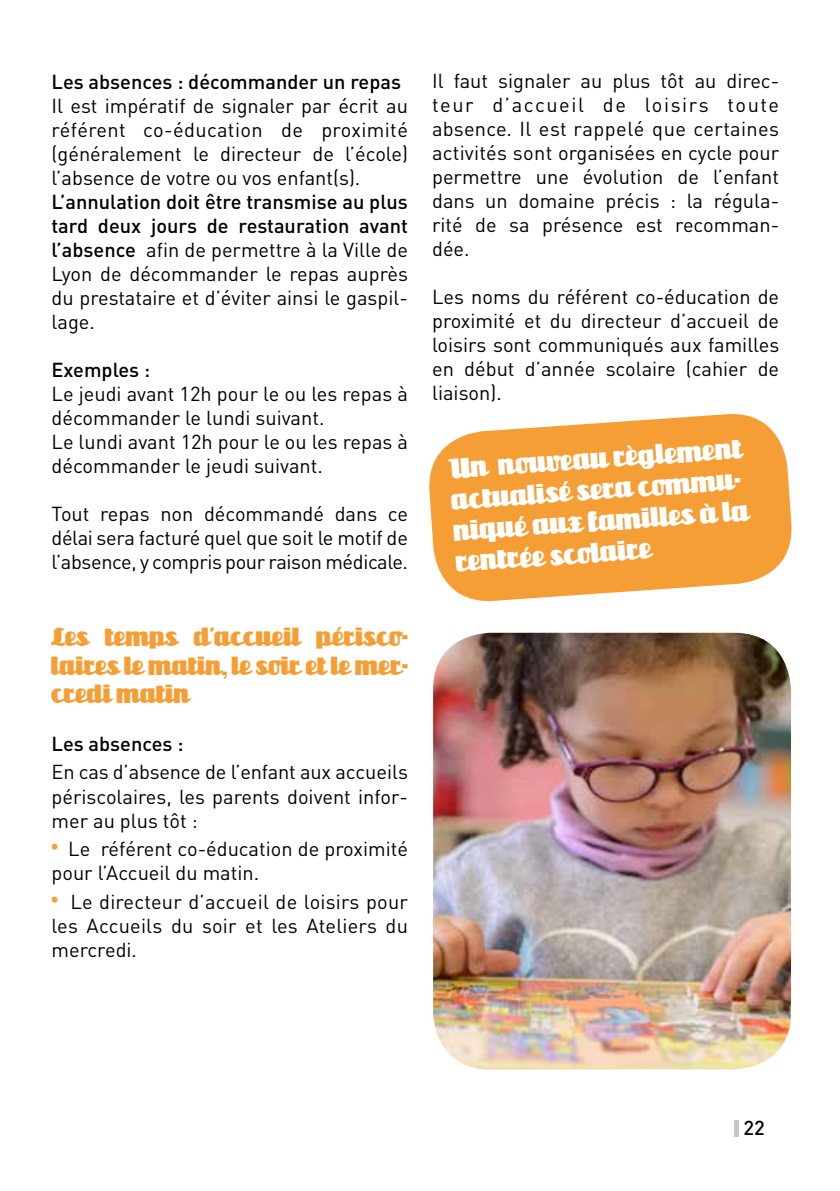
<style>
.page{position:relative;width:840px;height:1191px;background:#fff}
.page>*{position:absolute;margin:0;border:0;box-sizing:border-box;transform-origin:0 0}
.t1{font:26px/31.2px "Unicorn NF";color:#fff;text-align:justify}
.t2{font:24px/28.8px "Unicorn NF";color:#f59e36;text-align:justify}
.t3{font:20px/24px "DIN";color:#000;text-align:justify}
.t4{font:20px/24px "DIN";color:#020203}
.t5{font:500 20px "DIN";color:#000}
.s1{font-weight:500}
.s2{font-family:"Unicorn NF";font-size:24px;color:#f59e36}
</style>
<div class="page">
<hr style="left:734px;top:1120px;width:4px;height:17px;background:#c6c6c6">
<img style="left:433px;top:633px;width:357px;height:436px">
<svg style="left:429px;top:414px;width:363px;height:188px;background:#f6ab52"></svg>
<p class="t5" style="left:51px;top:69px;width:351px">Les absences : décommander un repas</p>
<p class="t3" style="left:51px;top:93px;width:358px">Il est impératif de signaler par écrit au référent co-éducation de proximité (généralement le directeur de l’école) l’absence de votre ou vos enfant(s).</p>
<p class="t3" style="left:51px;top:189px;width:358px"><span class="s1">L’annulation doit être transmise au plus tard deux jours de restauration avant l’absence</span> afin de permettre à la Ville de Lyon de décommander le repas auprès du prestataire et d’éviter ainsi le gaspil&shy;lage.</p>
<p class="t5" style="left:51px;top:357px;width:100px">Exemples :</p>
<p class="t3" style="left:51px;top:381px;width:358px;text-align:left">Le jeudi avant 12h pour le ou les repas à décommander le lundi suivant.<br>Le lundi avant 12h pour le ou les repas à décommander le jeudi suivant.</p>
<p class="t3" style="left:51px;top:501px;width:358px">Tout repas non décommandé dans ce délai sera facturé quel que soit le motif de l’absence, y compris pour raison médicale.</p>
<p class="t2" style="left:51px;top:622px;width:358px">Les temps d’accueil périsco&shy;laires le matin, le soir et le mer&shy;credi matin</p>
<p class="t5" style="left:52px;top:731px;width:133px">Les absences :</p>
<p class="t3" style="left:52px;top:760px;width:358px">En cas d’absence de l’enfant aux accueils périscolaires, les parents doivent infor&shy;mer au plus tôt :</p>
<p class="t4" style="left:51px;top:836px;width:358px"><span class="s2">•</span> Le référent co-éducation de proximité pour l’Accueil du matin.</p>
<p class="t4" style="left:51px;top:889px;width:358px;text-align:justify"><span class="s2">•</span> Le directeur d’accueil de loisirs pour les Accueils du soir et les Ateliers du mercredi.</p>
<p class="t3" style="left:432px;top:68px;width:348px">Il faut signaler au plus tôt au direc&shy;teur d’accueil de loisirs toute absence. Il est rappelé que certaines activités sont organisées en cycle pour permettre une évolution de l’enfant dans un domaine précis : la régula&shy;rité de sa présence est recomman&shy;dée.</p>
<p class="t3" style="left:432px;top:284px;width:348px">Les noms du référent co-éducation de proximité et du directeur d’accueil de loisirs sont communiqués aux familles en début d’année scolaire (cahier de liaison).</p>
<h1 class="t1" style="left:448px;top:453px;width:298px;rotate:-4deg">Un nouveau règlement actualisé sera commu&shy;niqué aux familles à la rentrée scolaire</h1>
<p class="t5" style="left:743px;top:1115px;width:23px">22</p>
</div>
